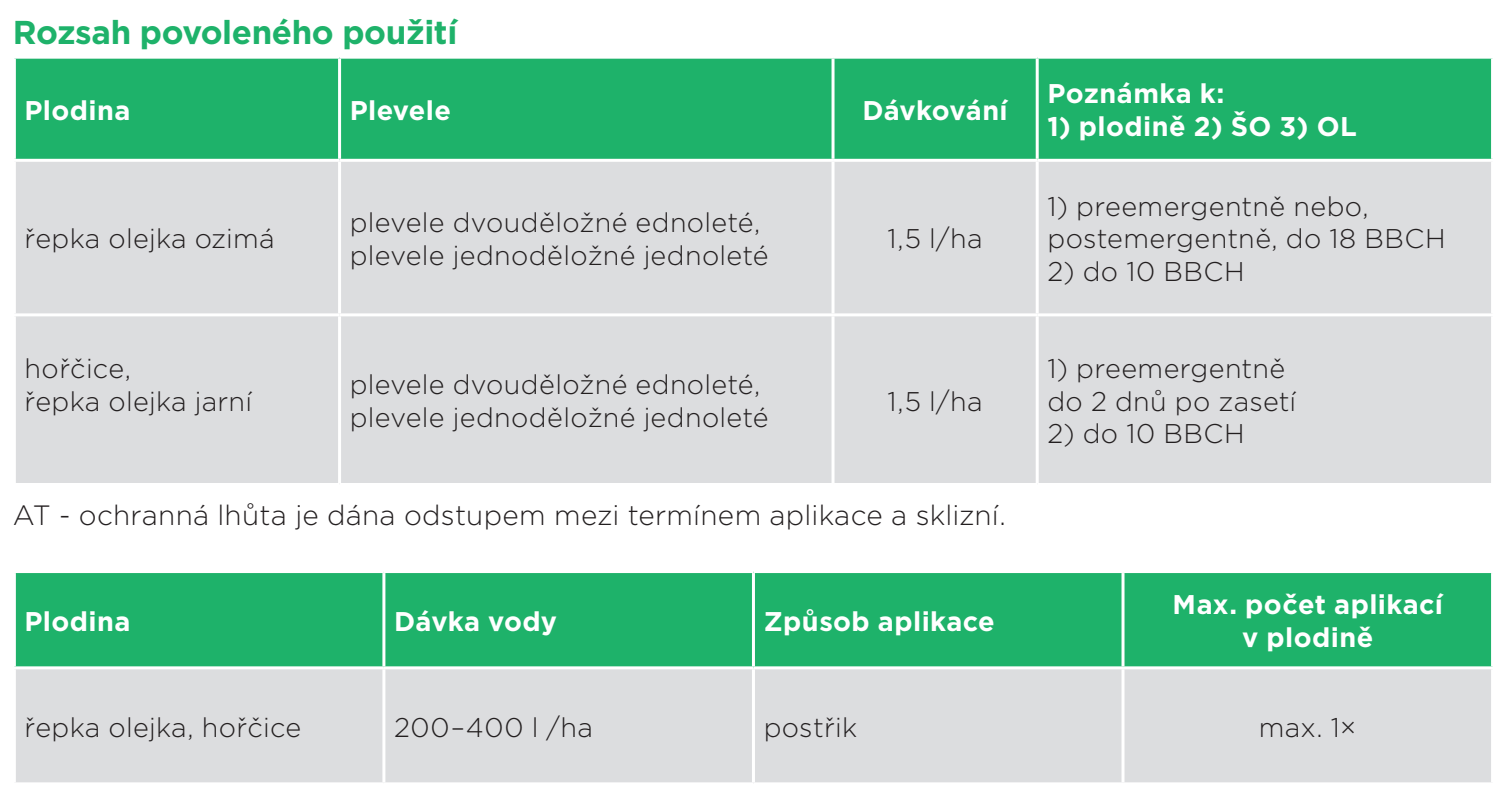
<style>
.page{position:relative;width:1509px;height:797px;background:#fff}
.page>*{position:absolute;margin:0;border:0;box-sizing:border-box;transform-origin:0 0}
.t1{font:700 33px "Gotham";letter-spacing:-.01em;color:#1eb26a}
.t2{font:300 27.9px "Gotham";letter-spacing:.01em;color:#231f20}
.t3{font:300 27px/32.4px "Gotham";letter-spacing:.01em;color:#231f20}
.t4{font:700 27px/32.4px "Gotham";letter-spacing:.015em;color:#fff;text-align:center}
</style>
<div class="page">
<div style="left:16px;top:59px;width:1474px;height:100px;background:#1eb26a"></div>
<div style="left:16px;top:162px;width:1474px;height:321px;background:#dcdddf"></div>
<hr style="left:338px;top:59px;width:3px;height:100px;background:#fff">
<hr style="left:831px;top:59px;width:3px;height:100px;background:#fff">
<hr style="left:1035px;top:59px;width:3px;height:100px;background:#fff">
<hr style="left:338px;top:162px;width:3px;height:151px;background:#fff">
<hr style="left:831px;top:162px;width:3px;height:151px;background:#fff">
<hr style="left:1035px;top:162px;width:3px;height:151px;background:#fff">
<hr style="left:13px;top:313px;width:326px;height:3px;background:#fff">
<hr style="left:339px;top:313px;width:494px;height:3px;background:#fff">
<hr style="left:338px;top:316px;width:3px;height:167px;background:#fff">
<hr style="left:833px;top:313px;width:204px;height:3px;background:#fff">
<hr style="left:831px;top:316px;width:3px;height:167px;background:#fff">
<hr style="left:1037px;top:313px;width:456px;height:3px;background:#fff">
<hr style="left:1035px;top:316px;width:3px;height:167px;background:#fff">
<div style="left:16px;top:573px;width:1474px;height:93px;background:#1eb26a"></div>
<div style="left:16px;top:669px;width:1474px;height:113px;background:#dcdddf"></div>
<hr style="left:382px;top:572px;width:3px;height:94px;background:#fff">
<hr style="left:752px;top:572px;width:3px;height:94px;background:#fff">
<hr style="left:1121px;top:572px;width:3px;height:94px;background:#fff">
<hr style="left:382px;top:669px;width:3px;height:113px;background:#fff">
<hr style="left:752px;top:669px;width:3px;height:113px;background:#fff">
<hr style="left:1121px;top:669px;width:3px;height:113px;background:#fff">
<p class="t1" style="left:13px;top:10px;width:446px">Rozsah povoleného použití</p>
<p class="t4" style="left:25px;top:94px;width:107px">Plodina</p>
<p class="t4" style="left:350px;top:94px;width:103px">Plevele</p>
<p class="t4" style="left:862px;top:94px;width:147px">Dávkování</p>
<p class="t3" style="left:25px;top:222px;width:251px">řepka olejka ozimá</p>
<p class="t3" style="left:25px;top:351px;width:229px">hořčice,<br>řepka olejka jarní</p>
<p class="t3" style="left:350px;top:205px;width:420px">plevele dvouděložné ednoleté, plevele jednoděložné jednoleté</p>
<p class="t3" style="left:350px;top:367px;width:420px">plevele dvouděložné ednoleté, plevele jednoděložné jednoleté</p>
<p class="t3" style="left:887px;top:222px;width:96px">1,5 l/ha</p>
<p class="t3" style="left:887px;top:384px;width:96px">1,5 l/ha</p>
<p class="t2" style="left:13px;top:496px;width:994px">AT - ochranná lhůta je dána odstupem mezi termínem aplikace a sklizní.</p>
<p class="t4" style="left:25px;top:604px;width:107px">Plodina</p>
<p class="t4" style="left:394px;top:604px;width:164px">Dávka vody</p>
<p class="t4" style="left:763px;top:604px;width:233px">Způsob aplikace</p>
<p class="t4" style="left:1047px;top:77px;width:179px">Poznámka k:</p>
<p class="t4" style="left:1047px;top:110px;width:311px">1) plodině 2) ŠO 3) OL</p>
<p class="t3" style="left:1047px;top:189px;width:400px">1) preemergentně nebo, postemergentně, do 18 BBCH</p>
<p class="t3" style="left:1047px;top:254px;width:199px">2) do 10 BBCH</p>
<p class="t3" style="left:1047px;top:351px;width:250px">1) preemergentně do 2 dnů po zasetí</p>
<p class="t3" style="left:1047px;top:416px;width:199px">2) do 10 BBCH</p>
<p class="t4" style="left:1172px;top:588px;width:272px">Max. počet aplikací v plodině</p>
<p class="t3" style="left:25px;top:709px;width:278px">řepka olejka, hořčice</p>
<p class="t3" style="left:394px;top:709px;width:200px">200–400 l /ha</p>
<p class="t3" style="left:763px;top:709px;width:95px">postřik</p>
<p class="t3" style="left:1258px;top:709px;width:99px">max. 1×</p>
</div>
